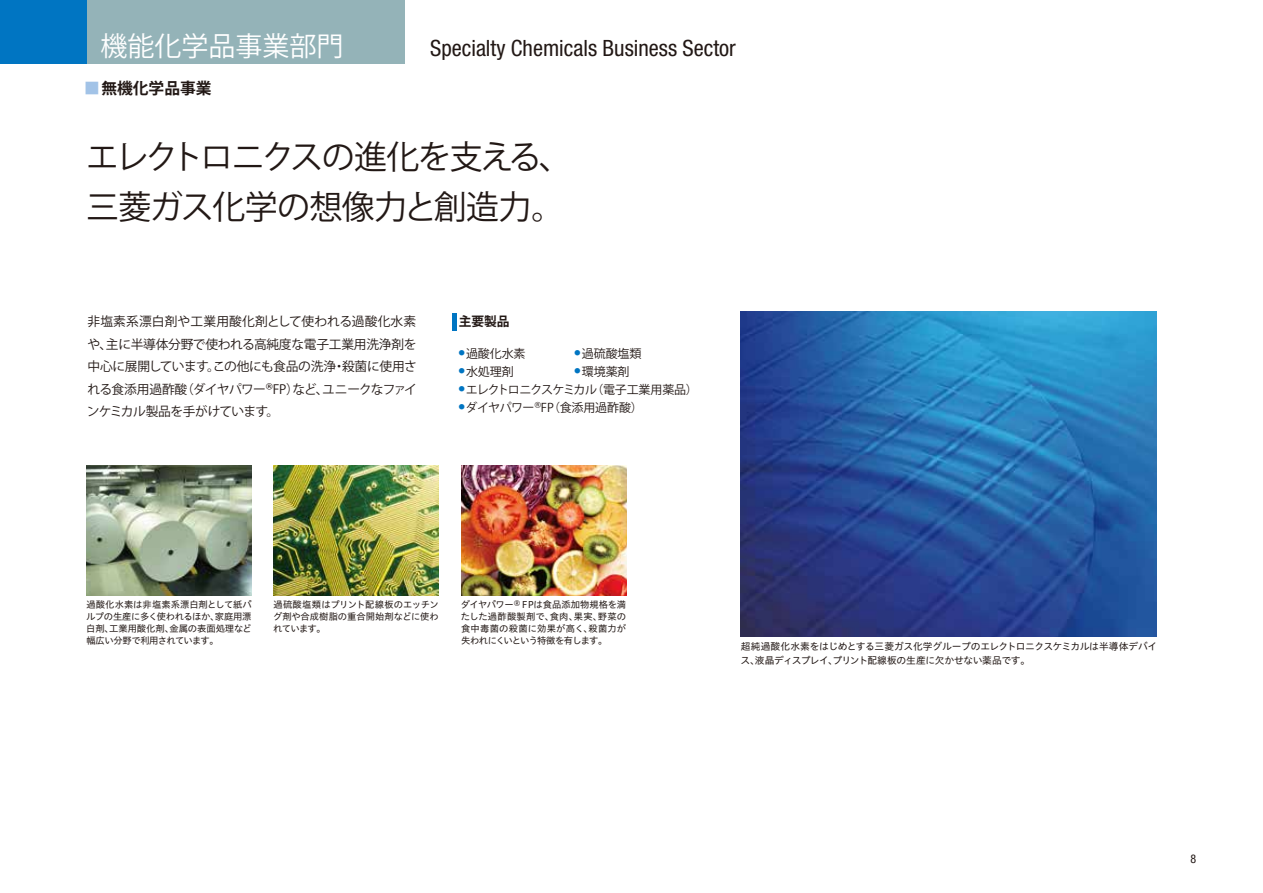
<style>
.page{position:relative;width:1263px;height:893px;background:#fff}
.page>*{position:absolute;margin:0;border:0;box-sizing:border-box;transform-origin:0 0}
.t1{font:33px/49.5px "Koz Go Pro";letter-spacing:-.04em;color:#221815}
.t2{font:27px "Koz Go Pro";color:#fff}
.t3{font:condensed 22.5px "Helvetica Neue LT Std";color:#221815}
.t4{font:700 15.75px "Koz Go Pro";color:#221815}
.t5{font:12.75px/22.5px "Koz Go Pro";letter-spacing:-.045em;color:#221815;text-align:justify}
.t6{font:700 12.75px "Koz Go Pro";color:#221815}
.t7{font:12px "Koz Go Pro";letter-spacing:-.01em;color:#221815}
.t8{font:12px "Koz Go Pro";letter-spacing:-.05em;color:#221815}
.t9{font:condensed 12px "Helvetica Neue LT Std";color:#221815}
.t10{font:9.75px/13.5px "Hiragino UD Sans Std W4";letter-spacing:-.03em;color:#221815}
.t11{font:9.3px/12px "Hiragino UD Sans Std W4";letter-spacing:-.02em;color:#221815;text-align:justify}
.s1{color:#a2c3e7}
.s2{font-weight:500}
</style>
<div class="page">
<img style="left:741px;top:312px;width:416px;height:325px">
<div style="left:86px;top:0;width:319px;height:64px;background:#94b3b8"></div>
<div style="left:0;top:0;width:86px;height:64px;background:#0075c2"></div>
<img style="left:461px;top:466px;width:165px;height:129px">
<img style="left:273px;top:466px;width:165px;height:129px">
<hr style="left:452px;top:313px;width:4px;height:17px;background:#0075c2">
<img style="left:86px;top:466px;width:166px;height:129px">
<h2 class="t2" style="left:101px;top:28px;width:244px">機能化学品事業部門</h2>
<h3 class="t3" style="left:430px;top:35px;width:307px">Specialty Chemicals Business Sector</h3>
<h3 class="t4" style="left:84px;top:78px;width:129px"><span class="s1">■</span>無機化学品事業</h3>
<h1 class="t1" style="left:86px;top:133px;width:488px">エレクトロニクスの進化を支える、三菱ガス化学の想像力と創造力。</h1>
<h3 class="t5" style="left:87px;top:311px;width:332px">非塩素系漂白剤や工業用酸化剤として使われる過酸化水素や、主に半導体分野で使われる高純度な電子工業用洗浄剤を中心に展開しています。この他にも食品の洗浄・殺菌に使用される食添用過酢酸（ダイヤパワー<span class="s2">®</span>FP）など、ユニークなファインケミカル製品を手がけています。</h3>
<h3 class="t6" style="left:459px;top:313px;width:52px">主要製品</h3>
<p class="t7" style="left:459px;top:346px;width:68px"><sup>●</sup> 過酸化水素</p>
<p class="t7" style="left:575px;top:346px;width:68px"><sup>●</sup> 過硫酸塩類</p>
<p class="t7" style="left:459px;top:364px;width:56px"><sup>●</sup> 水処理剤</p>
<p class="t7" style="left:575px;top:364px;width:56px"><sup>●</sup> 環境薬剤</p>
<p class="t8" style="left:459px;top:382px;width:241px"><sup>●</sup> エレクトロニクスケミカル（電子工業用薬品）</p>
<p class="t7" style="left:459px;top:400px;width:185px"><sup>●</sup> ダイヤパワー®FP（食添用過酢酸）</p>
<p class="t11" style="left:86px;top:598px;width:167px">過酸化水素は非塩素系漂白剤として紙パルプの生産に多く使われるほか、家庭用漂白剤、工業用酸化剤、金属の表面処理など幅広い分野で利用されています。</p>
<p class="t11" style="left:273px;top:598px;width:167px">過硫酸塩類はプリント配線板のエッチング剤や合成樹脂の重合開始剤などに使われています。</p>
<p class="t11" style="left:461px;top:598px;width:167px">ダイヤパワー®FPは食品添加物規格を満たした過酢酸製剤で、食肉、果実、野菜の食中毒菌の殺菌に効果が高く、殺菌力が失われにくいという特徴を有します。</p>
<p class="t10" style="left:741px;top:639px;width:418px">超純過酸化水素をはじめとする三菱ガス化学グループのエレクトロニクスケミカルは半導体デバイス、液晶ディスプレイ、プリント配線板の生産に欠かせない薬品です。</p>
<p class="t9" style="left:1190px;top:852px;width:7px">8</p>
</div>
